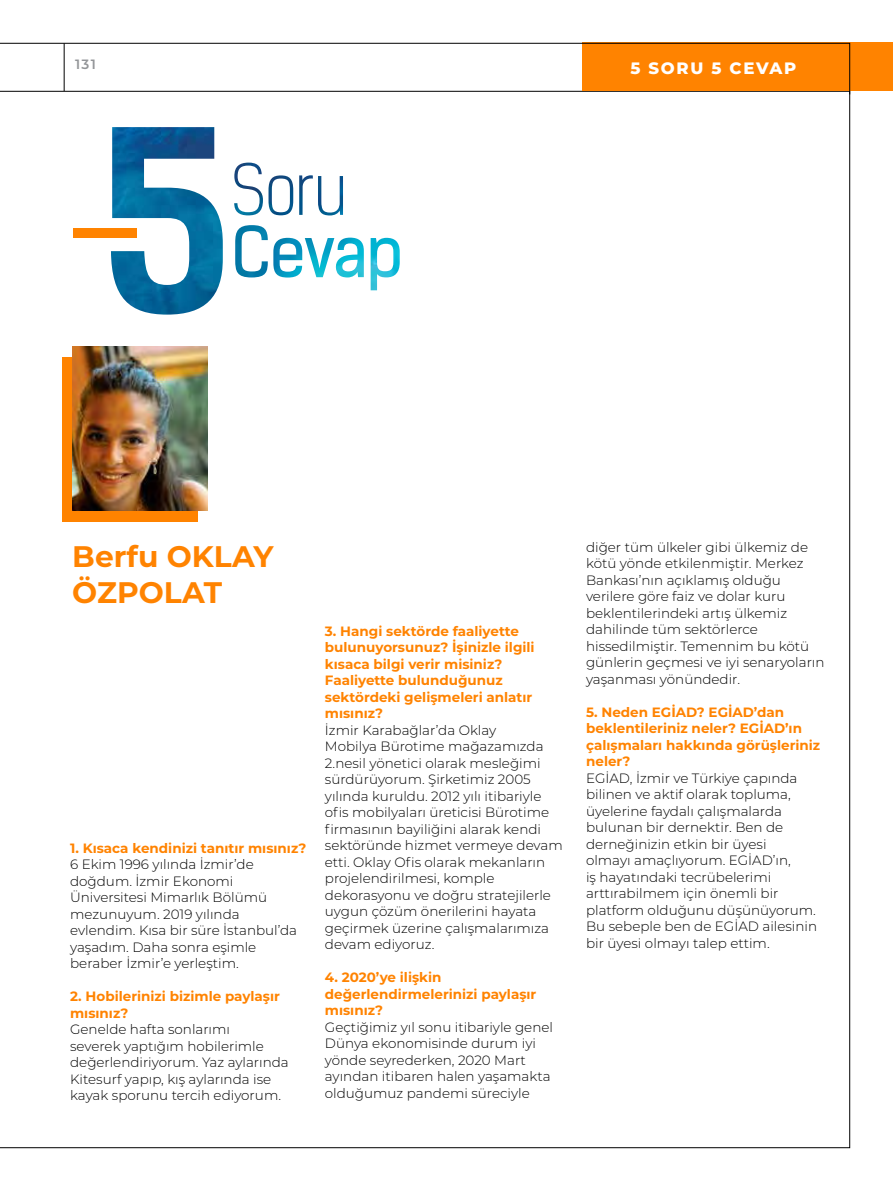
<style>
.page{position:relative;width:893px;height:1191px;background:#fff}
.page>*{position:absolute;margin:0;border:0;box-sizing:border-box;transform-origin:0 0}
.t1{font:700 29.7px/36.3px "Montserrat";color:#ff8300}
.t2{font:800 16.5px "Montserrat";letter-spacing:.1em;color:#fff}
.t3{font:300 13.5px/16.5px "Montserrat";color:#000}
.t4{font:700 13.5px/16.5px "Montserrat";color:#ff8300}
.t5{font:600 13.5px "Montserrat";color:#939598}
</style>
<div class="page">
<div style="left:583px;top:43px;width:310px;height:48px;background:#ff8300"></div>
<svg style="left:0;top:43px;width:850px;height:52px"></svg>
<div style="left:62px;top:357px;width:136px;height:164px;background:#ff8300"></div>
<img style="left:111px;top:127px;width:112px;height:188px">
<img style="left:234px;top:163px;width:109px;height:52px">
<img style="left:235px;top:225px;width:165px;height:65px">
<div style="left:73px;top:228px;width:63px;height:10px;background:#ff8300"></div>
<img style="left:72px;top:346px;width:136px;height:165px">
<p class="t5" style="left:75px;top:55px;width:22px">131</p>
<p class="t2" style="left:630px;top:56px;width:167px">5 SORU 5 CEVAP</p>
<h1 class="t1" style="left:72px;top:536px;width:203px">Berfu Oklay<br>Özpolat</h1>
<p class="t4" style="left:70px;top:838px;width:238px">1. Kısaca kendinizi tanıtır mısınız?</p>
<p class="t3" style="left:70px;top:855px;width:228px">6 Ekim 1996 yılında İzmir’de doğdum. İzmir Ekonomi<br>Üniversitesi Mimarlık Bölümü mezunuyum. 2019 yılında evlendim. Kısa bir süre İstanbul’da yaşadım. Daha sonra eşimle beraber İzmir’e yerleştim.</p>
<p class="t4" style="left:70px;top:987px;width:211px">2. Hobilerinizi bizimle paylaşır mısınız?</p>
<p class="t3" style="left:70px;top:1020px;width:220px">Genelde hafta sonlarımı<br>severek yaptığım hobilerimle değerlendiriyorum. Yaz aylarında<br>Kitesurf yapıp, kış aylarında ise kayak sporunu tercih ediyorum.</p>
<p class="t4" style="left:325px;top:622px;width:211px">3. H angi sektörde faaliyette bulunuyorsunuz? İşinizle ilgili kısaca bilgi verir misiniz?<br>Faaliyette bulunduğunuz sektördeki gelişmeleri anlatır mısınız?</p>
<p class="t3" style="left:325px;top:721px;width:239px">İzmir Karabağlar’da Oklay<br>Mobilya Bürotime mağazamızda<br>2.nesil yönetici olarak mesleğimi sürdürüyorum. Şirketimiz 2005 yılında kuruldu. 2012 yılı itibariyle ofis mobilyaları üreticisi Bürotime firmasının bayiliğini alarak kendi sektöründe hizmet vermeye devam etti. Oklay Ofis olarak mekanların projelendirilmesi, komple dekorasyonu ve doğru stratejilerle uygun çözüm önerilerini hayata geçirmek üzerine çalışmalarımıza devam ediyoruz.</p>
<p class="t4" style="left:325px;top:968px;width:213px">4. 2020’ye ilişkin değerlendirmelerinizi paylaşır mısınız?</p>
<p class="t3" style="left:325px;top:1018px;width:230px">Geçtiğimiz yıl sonu itibariyle genel<br>Dünya ekonomisinde durum iyi yönde seyrederken, 2020 Mart ayından itibaren halen yaşamakta olduğumuz pandemi süreciyle</p>
<p class="t3" style="left:586px;top:538px;width:240px">diğer tüm ülkeler gibi ülkemiz de kötü yönde etkilenmiştir. Merkez<br>Bankası’nın açıklamış olduğu verilere göre faiz ve dolar kuru beklentilerindeki artış ülkemiz dahilinde tüm sektörlerce hissedilmiştir. Temennim bu kötü günlerin geçmesi ve iyi senaryoların yaşanması yönündedir.</p>
<p class="t4" style="left:586px;top:703px;width:236px">5. N eden EGİAD? EGİAD’dan beklentileriniz neler? EGİAD’ın çalışmaları hakkında görüşleriniz neler?</p>
<p class="t3" style="left:586px;top:769px;width:233px">EGİAD, İzmir ve Türkiye çapında bilinen ve aktif olarak topluma, üyelerine faydalı çalışmalarda bulunan bir dernektir. Ben de derneğinizin etkin bir üyesi<br>olmayı amaçlıyorum. EGİAD’ın,<br>iş hayatındaki tecrübelerimi arttırabilmem için önemli bir platform olduğunu düşünüyorum.<br>Bu sebeple ben de EGİAD ailesinin bir üyesi olmayı talep ettim.</p>
</div>
